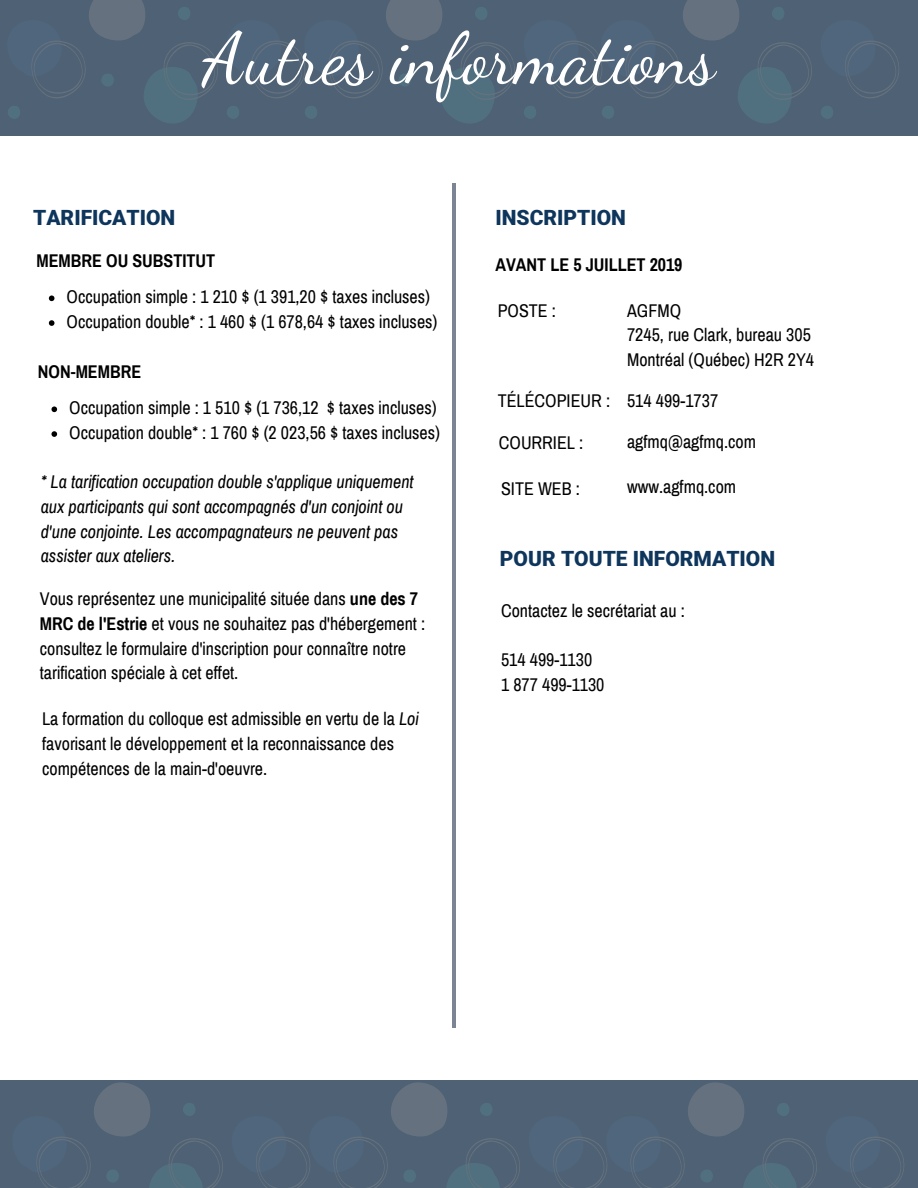
<style>
.page{position:relative;width:918px;height:1188px;background:#fff}
.page>*{position:absolute;margin:0;border:0;box-sizing:border-box;transform-origin:0 0}
.t1{font:72px "Dancing Script";color:#fff}
.t2{font:900 21px "Mardoto";color:#0e355c}
.t3{font:18px/24.8px "Archivo Narrow";color:#000}
.t4{font:italic 18px/24.8px "Archivo Narrow";color:#000}
.t5{font:700 18px "Archivo Narrow";color:#000}
.s1{font-weight:700}
.s2{font-style:italic}
</style>
<div class="page">
<div style="left:0;top:1080px;width:918px;height:108px;background:#4f6174"></div>
<div style="left:0;top:0;width:918px;height:136px;background:#4f6174"></div>
<svg style="left:8px;top:0;width:891px;height:123px"></svg>
<svg style="left:49px;top:296px;width:5px;height:5px"></svg>
<svg style="left:49px;top:320px;width:5px;height:6px"></svg>
<svg style="left:51px;top:406px;width:6px;height:6px"></svg>
<svg style="left:51px;top:431px;width:6px;height:6px"></svg>
<hr style="left:452px;top:184px;width:4px;height:844px;background:#7d8594">
<svg style="left:36px;top:1082px;width:868px;height:106px"></svg>
<h1 class="t1" style="left:203px;top:16px;width:514px">Autres informations</h1>
<p class="t2" style="left:33px;top:206px;width:144px">TARIFICATION</p>
<p class="t5" style="left:36px;top:252px;width:180px">MEMBRE OU SUBSTITUT</p>
<p class="t3" style="left:67px;top:285px;width:372px">Occupation simple : 1 210 $ (1 391,20 $ taxes incluses)<br>Occupation double* : 1 460 $ (1 678,64 $ taxes incluses)</p>
<p class="t5" style="left:38px;top:363px;width:105px">NON-MEMBRE</p>
<p class="t3" style="left:69px;top:396px;width:372px">Occupation simple : 1 510 $ (1 736,12 $ taxes incluses)<br>Occupation double* : 1 760 $ (2 023,56 $ taxes incluses)</p>
<p class="t4" style="left:41px;top:470px;width:374px">* La tarification occupation double s'applique uniquement aux participants qui sont accompagnés d'un conjoint ou d'une conjointe. Les accompagnateurs ne peuvent pas assister aux ateliers.</p>
<p class="t3" style="left:40px;top:587px;width:387px">Vous représentez une municipalité située dans <span class="s1">une des 7<br>MRC de l'Estrie</span> et vous ne souhaitez pas d'hébergement : consultez le formulaire d'inscription pour connaître notre tarification spéciale à cet effet.</p>
<p class="t3" style="left:42px;top:707px;width:378px">La formation du colloque est admissible en vertu de la <span class="s2">Loi </span>favorisant le développement et la reconnaissance des compétences de la main-d'oeuvre.</p>
<p class="t2" style="left:495px;top:206px;width:132px">INSCRIPTION</p>
<p class="t5" style="left:495px;top:255px;width:189px">AVANT LE 5 JUILLET 2019</p>
<p class="t3" style="left:498px;top:298px;width:60px">POSTE :</p>
<p class="t3" style="left:627px;top:298px;width:189px">AGFMQ<br>7245, rue Clark, bureau 305<br>Montréal (Québec) H2R 2Y4</p>
<p class="t3" style="left:498px;top:388px;width:222px">TÉLÉCOPIEUR : 514 499-1737</p>
<p class="t3" style="left:499px;top:431px;width:86px">COURRIEL :</p>
<p class="t3" style="left:627px;top:430px;width:131px">agfmq@agfmq.com</p>
<p class="t3" style="left:501px;top:477px;width:80px">SITE WEB :</p>
<p class="t3" style="left:627px;top:475px;width:111px">www.agfmq.com</p>
<p class="t2" style="left:500px;top:547px;width:277px">POUR TOUTE INFORMATION</p>
<p class="t3" style="left:501px;top:598px;width:185px">Contactez le secrétariat au :</p>
<p class="t3" style="left:501px;top:648px;width:105px">514 499-1130<br>1 877 499-1130</p>
</div>
